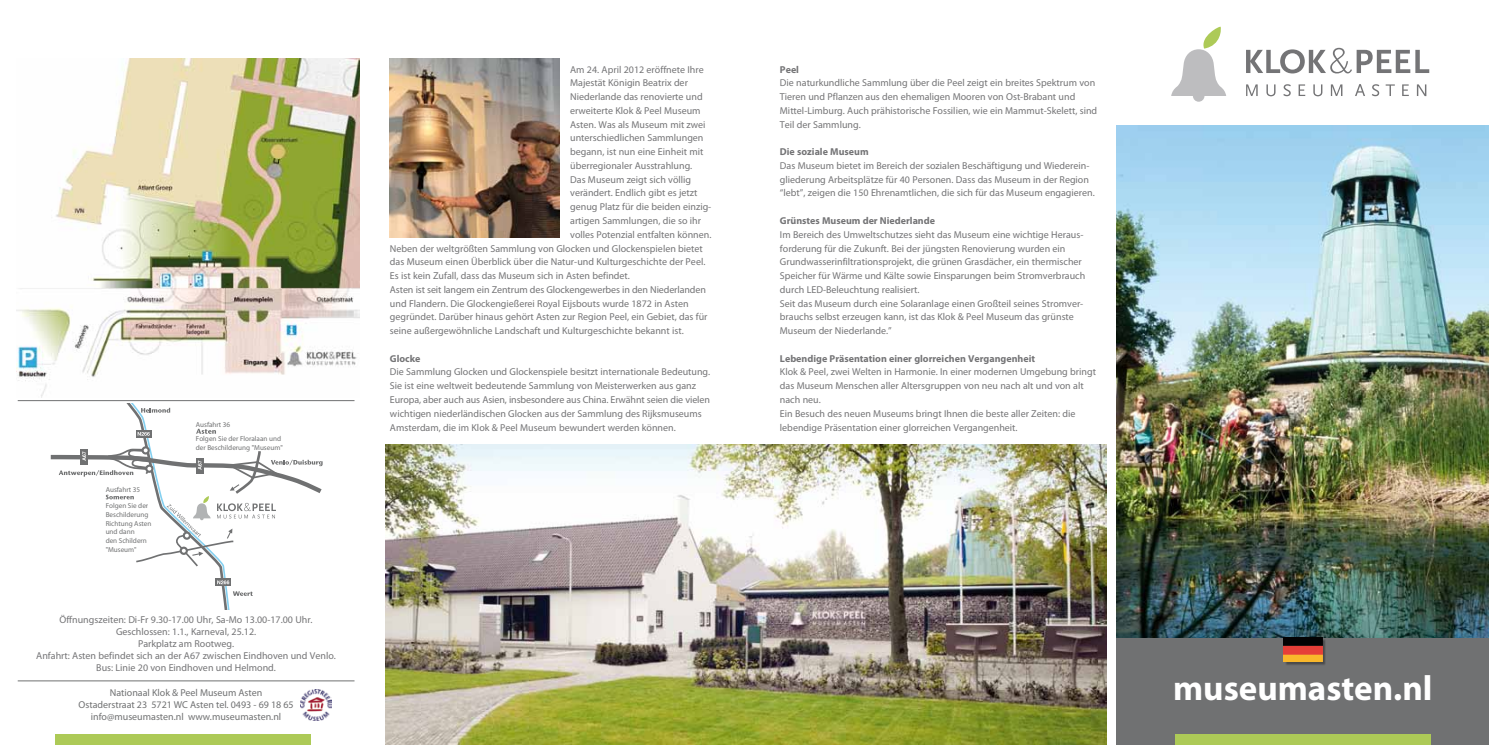
<style>
.page{position:relative;width:1489px;height:745px;background:#fff}
.page>*{position:absolute;margin:0;border:0;box-sizing:border-box;transform-origin:0 0}
.t1{font:700 35px "Myriad Pro";color:#fff}
.t2{font:10px/13.8px "Myriad Pro";color:#747476}
.t3{font:10px/12px "Myriad Pro";color:#707172;text-align:center}
.t4{font:700 10px "Myriad Pro";color:#747476}
.t5{font:7.25px/8.6px "Myriad";color:#707172}
</style>
<div class="page">
<div style="left:1116px;top:636px;width:372px;height:108px;background:#707172"></div>
<div style="left:1175px;top:733px;width:255px;height:11px;background:#adca57"></div>
<div style="left:55px;top:733px;width:255px;height:11px;background:#adca57"></div>
<svg style="left:1246px;top:48px;width:182px;height:25px"></svg>
<svg style="left:1246px;top:84px;width:11px;height:12px"></svg>
<svg style="left:1266px;top:84px;width:9px;height:12px"></svg>
<svg style="left:1283px;top:84px;width:7px;height:12px"></svg>
<svg style="left:1298px;top:84px;width:7px;height:12px"></svg>
<svg style="left:1313px;top:84px;width:9px;height:12px"></svg>
<svg style="left:1330px;top:84px;width:12px;height:12px"></svg>
<svg style="left:1355px;top:84px;width:9px;height:12px"></svg>
<svg style="left:1372px;top:84px;width:7px;height:12px"></svg>
<svg style="left:1385px;top:84px;width:9px;height:12px"></svg>
<svg style="left:1402px;top:84px;width:6px;height:12px"></svg>
<svg style="left:1416px;top:84px;width:10px;height:12px"></svg>
<svg style="left:1171px;top:27px;width:55px;height:75px"></svg>
<img style="left:1116px;top:126px;width:372px;height:511px">
<img style="left:17px;top:58px;width:342px;height:339px">
<hr style="left:18px;top:680px;width:336px;height:1px;background:#707172">
<svg style="left:51px;top:403px;width:271px;height:205px"></svg>
<img style="left:301px;top:689px;width:31px;height:31px">
<hr style="left:18px;top:400px;width:336px;height:1px;background:#707172">
<img style="left:390px;top:58px;width:169px;height:179px">
<div style="left:1284px;top:638px;width:41px;height:27px;background:#000;opacity:.35"></div>
<img style="left:1283px;top:637px;width:38px;height:24px">
<img style="left:385px;top:444px;width:721px;height:300px">
<p class="t5" style="left:106px;top:485px;width:36px">Ausfahrt 35</p>
<p class="t5" style="left:106px;top:501px;width:47px">Folgen Sie der<br>Beschilderung<br>Richtung Asten und dann<br>den Schildern "Museum"</p>
<p class="t5" style="left:196px;top:417px;width:87px;line-height:14.6px">Ausfahrt 36<br>Folgen Sie der Floralaan und</p>
<p class="t5" style="left:196px;top:443px;width:88px">der Beschilderung "Museum"</p>
<p class="t2" style="left:36px;top:613px;width:301px;line-height:12px;text-align:center">Öffnungszeiten: Di-Fr 9.30-17.00 Uhr, Sa-Mo 13.00-17.00 Uhr.<br>Geschlossen: 1.1., Karneval, 25.12.<br>Parkplatz am Rootweg.<br>Anfahrt: Asten befindet sich an der A67 zwischen Eindhoven und Venlo.<br>Bus: Linie 20 von Eindhoven und Helmond.</p>
<p class="t3" style="left:110px;top:686px;width:154px">Nationaal Klok &amp; Peel Museum Asten</p>
<p class="t3" style="left:78px;top:698px;width:217px">Ostaderstraat 23 5721 WC Asten tel. 0493 - 69 18 65 info@museumasten.nl www.museumasten.nl</p>
<p class="t2" style="left:570px;top:62px;width:135px">Am 24. April 2012 eröffnete Ihre</p>
<p class="t2" style="left:570px;top:76px;width:119px">Majestät Königin Beatrix der</p>
<p class="t2" style="left:570px;top:90px;width:134px">Niederlande das renovierte und</p>
<p class="t2" style="left:570px;top:103px;width:132px">erweiterte Klok &amp; Peel Museum</p>
<p class="t2" style="left:570px;top:117px;width:137px">Asten. Was als Museum mit zwei</p>
<p class="t2" style="left:570px;top:131px;width:135px">unterschiedlichen Sammlungen</p>
<p class="t2" style="left:570px;top:145px;width:135px">begann, ist nun eine Einheit mit</p>
<p class="t2" style="left:570px;top:158px;width:124px">überregionaler Ausstrahlung.</p>
<p class="t2" style="left:570px;top:172px;width:122px">Das Museum zeigt sich völlig</p>
<p class="t2" style="left:570px;top:186px;width:129px">verändert. Endlich gibt es jetzt</p>
<p class="t2" style="left:570px;top:200px;width:143px">genug Platz für die beiden einzig-</p>
<p class="t2" style="left:570px;top:213px;width:132px">artigen Sammlungen, die so ihr</p>
<p class="t2" style="left:570px;top:227px;width:143px">volles Potenzial entfalten können.</p>
<p class="t2" style="left:390px;top:241px;width:314px">Neben der weltgrößten Sammlung von Glocken und Glockenspielen bietet</p>
<p class="t2" style="left:390px;top:255px;width:317px">das Museum einen Überblick über die Natur-und Kulturgeschichte der Peel.</p>
<p class="t2" style="left:390px;top:268px;width:241px">Es ist kein Zufall, dass das Museum sich in Asten befindet.</p>
<p class="t2" style="left:390px;top:282px;width:317px">Asten ist seit langem ein Zentrum des Glockengewerbes in den Niederlanden</p>
<p class="t2" style="left:390px;top:296px;width:300px">und Flandern. Die Glockengießerei Royal Eijsbouts wurde 1872 in Asten</p>
<p class="t2" style="left:390px;top:310px;width:319px">gegründet. Darüber hinaus gehört Asten zur Region Peel, ein Gebiet, das für</p>
<p class="t2" style="left:390px;top:323px;width:295px">seine außergewöhnliche Landschaft und Kulturgeschichte bekannt ist.</p>
<p class="t4" style="left:390px;top:351px;width:32px">Glocke</p>
<p class="t2" style="left:390px;top:365px;width:322px">Die Sammlung Glocken und Glockenspiele besitzt internationale Bedeutung.<br>Sie ist eine weltweit bedeutende Sammlung von Meisterwerken aus ganz Europa, aber auch aus Asien, insbesondere aus China. Erwähnt seien die vielen wichtigen niederländischen Glocken aus der Sammlung des Rijksmuseums Amsterdam, die im Klok &amp; Peel Museum bewundert werden können.</p>
<p class="t4" style="left:780px;top:63px;width:21px">Peel</p>
<p class="t2" style="left:780px;top:76px;width:319px">Die naturkundliche Sammlung über die Peel zeigt ein breites Spektrum von Tieren und Pflanzen aus den ehemaligen Mooren von Ost-Brabant und Mittel-Limburg. Auch prähistorische Fossilien, wie ein Mammut-Skelett, sind Teil der Sammlung.</p>
<p class="t4" style="left:780px;top:145px;width:90px">Die soziale Museum</p>
<p class="t2" style="left:780px;top:158px;width:316px">Das Museum bietet im Bereich der sozialen Beschäftigung und Wiederein&shy;gliederung Arbeitsplätze für 40 Personen. Dass das Museum in der Region “lebt”, zeigen die 150 Ehrenamtlichen, die sich für das Museum engagieren.</p>
<p class="t4" style="left:780px;top:214px;width:157px">Grünstes Museum der Niederlande</p>
<p class="t2" style="left:780px;top:227px;width:307px">Im Bereich des Umweltschutzes sieht das Museum eine wichtige Heraus&shy;forderung für die Zukunft. Bei der jüngsten Renovierung wurden ein Grundwasserinfiltrationsprojekt, die grünen Grasdächer, ein thermischer Speicher für Wärme und Kälte sowie Einsparungen beim Stromverbrauch durch LED-Beleuchtung realisiert.<br>Seit das Museum durch eine Solaranlage einen Großteil seines Stromver&shy;brauchs selbst erzeugen kann, ist das Klok &amp; Peel Museum das grünste Museum der Niederlande.”</p>
<p class="t4" style="left:780px;top:351px;width:257px">Lebendige Präsentation einer glorreichen Vergangenheit</p>
<p class="t2" style="left:780px;top:365px;width:317px">Klok &amp; Peel, zwei Welten in Harmonie. In einer modernen Umgebung bringt das Museum Menschen aller Altersgruppen von neu nach alt und von alt nach neu.<br>Ein Besuch des neuen Museums bringt Ihnen die beste aller Zeiten: die lebendige Präsentation einer glorreichen Vergangenheit.</p>
<h1 class="t1" style="left:1173px;top:665px;width:261px">museumasten.nl</h1>
</div>
